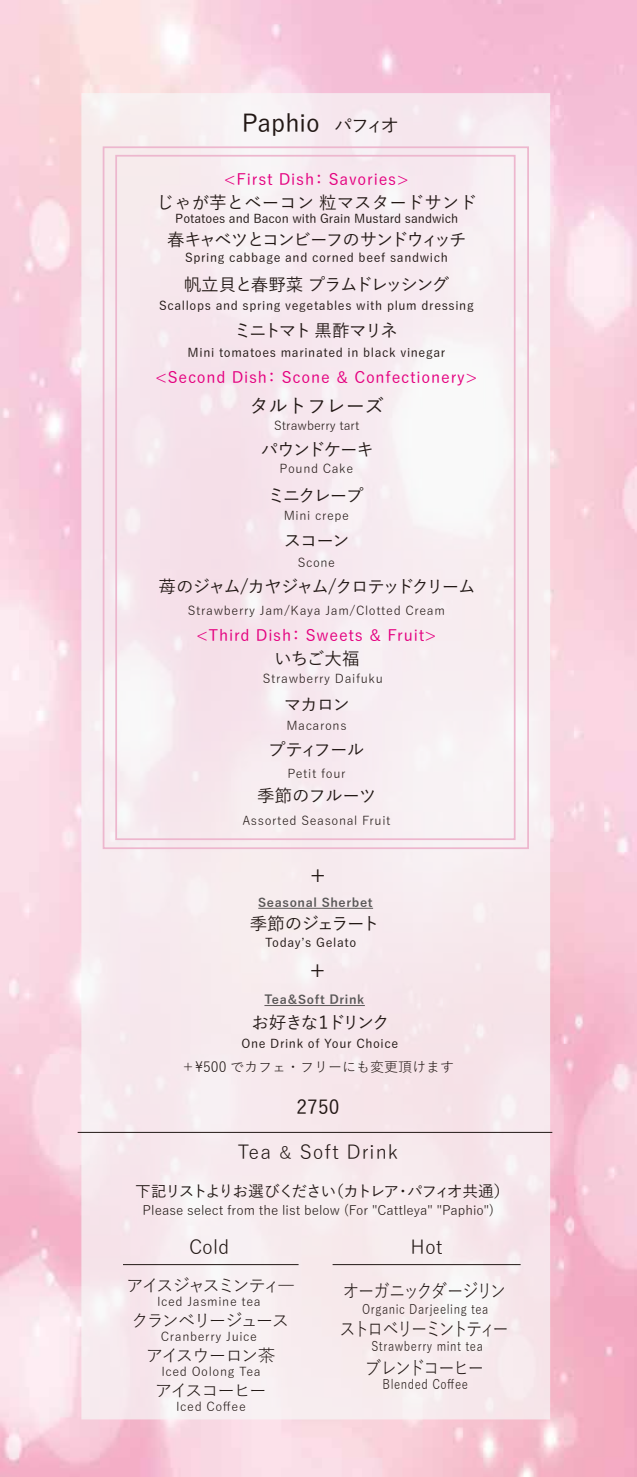
<style>
.page{position:relative;width:637px;height:1477px;background:#fff}
.page>*{position:absolute;margin:0;border:0;box-sizing:border-box;transform-origin:0 0}
.t1{font:500 24.5px "Yu Gothic";color:#221815}
.t2{font:21px "Koz Go Pr 6 N";color:#221815}
.t3{font:19.25px "Yu Gothic";letter-spacing:.05em;color:#221815}
.t4{font:500 19.25px "Yu Gothic";color:#221815}
.t5{font:19.07px/38.1px "Yu Gothic";letter-spacing:-.13em;color:#221815;text-align:center;scale:.85 1}
.t6{font:500 17.5px "Yu Gothic";letter-spacing:-.075em;color:#221815}
.t7{font:17.5px/35px "Yu Gothic";letter-spacing:-.115em;color:#221815;text-align:center}
.t8{font:500 17.5px "Yu Gothic";letter-spacing:-.125em;color:#221815}
.t9{font:500 17.5px "Yu Gothic";letter-spacing:-.105em;color:#221815}
.t10{font:500 17.5px "Yu Gothic";color:#221815}
.t11{font:500 17.5px "Yu Gothic";letter-spacing:-.095em;color:#221815}
.t12{font:500 17.5px "Yu Gothic";letter-spacing:-.115em;color:#221815}
.t13{font:500 17.5px "Yu Gothic";letter-spacing:-.15em;color:#221815}
.t14{font:500 17.5px "Yu Gothic";letter-spacing:-.025em;color:#221815}
.t15{font:500 15.75px "Yu Gothic";letter-spacing:.05em;color:#e4007f}
.t16{font:500 15.75px "Yu Gothic";letter-spacing:-.1em;color:#221815}
.t17{font:14px "Yu Gothic";color:#221815}
.t18{font:13.12px "Yu Gothic";color:#221815}
.t19{font:13.12px "Yu Gothic";letter-spacing:.05em;color:#221815;scale:.84 1}
.t20{font:12.25px "Yu Gothic";letter-spacing:.05em;color:#221815}
.t21{font:500 12.25px "Yu Gothic";letter-spacing:.05em;color:#221815}
.t22{font:500 12.25px "Yu Gothic";color:#221815}
.t23{font:700 12.25px "Yu Gothic";letter-spacing:.05em;color:#595757}
.t24{font:12.25px "Yu Gothic";color:#221815}
.s1{font-size:18.38px}
.s2{font-size:17.32px}
</style>
<div class="page">
<div style="left:81px;top:93px;width:469px;height:1326px;background:#f7eaee"></div>
<hr style="left:258px;top:908px;width:115px;height:1px;background:#595757">
<hr style="left:78px;top:1132px;width:474px;height:1px;background:#221815">
<hr style="left:123px;top:1264px;width:175px;height:1px;background:#221815">
<hr style="left:332px;top:1264px;width:188px;height:1px;background:#221815">
<hr style="left:264px;top:1005px;width:101px;height:1px;background:#595757">
<div style="left:115px;top:155px;width:400px;height:685px;border:2px solid #edb7ce"></div>
<div style="left:103px;top:146px;width:425px;height:703px;border:2px solid #edb7ce"></div>
<h1 class="t1" style="left:242px;top:101px;width:158px">Paphio <span class="s1">パフィオ</span></h1>
<p class="t15" style="left:224px;top:164px;width:185px">&lt;First Dish： Savories&gt;</p>
<h3 class="t10" style="left:157px;top:186px;width:321px">じゃが芋とベーコン 粒マスタードサンド</h3>
<p class="t22" style="left:175px;top:208px;width:284px">Potatoes and Bacon with Grain Mustard sandwich</p>
<h3 class="t9" style="left:167px;top:223px;width:301px">春キャベツとコンビーフのサンドウィッチ</h3>
<h3 class="t11" style="left:184px;top:269px;width:267px">帆立貝と春野菜 プラムドレッシング</h3>
<h3 class="t12" style="left:233px;top:314px;width:166px">ミニトマト 黒酢マリネ</h3>
<p class="t21" style="left:185px;top:246px;width:264px">Spring cabbage and corned beef sandwich</p>
<p class="t21" style="left:159px;top:294px;width:316px">Scallops and spring vegetables with plum dressing</p>
<p class="t21" style="left:187px;top:341px;width:259px">Mini tomatoes marinated in black vinegar</p>
<p class="t15" style="left:155px;top:363px;width:323px">&lt;Second Dish： Scone ＆ Confectionery&gt;</p>
<h3 class="t4" style="left:249px;top:388px;width:136px">タルトフレーズ</h3>
<p class="t24" style="left:274px;top:414px;width:87px">Strawberry tart</p>
<h3 class="t6" style="left:260px;top:434px;width:115px">パウンドケーキ</h3>
<h3 class="t6" style="left:267px;top:479px;width:98px">ミニクレープ</h3>
<h3 class="t6" style="left:284px;top:525px;width:67px">スコーン</h3>
<h3 class="t8" style="left:158px;top:570px;width:318px">苺のジャム/カヤジャム/クロテッドクリーム</h3>
<p class="t20" style="left:279px;top:457px;width:75px">Pound Cake</p>
<p class="t20" style="left:284px;top:504px;width:67px">Mini crepe</p>
<p class="t20" style="left:298px;top:551px;width:39px">Scone</p>
<p class="t20" style="left:188px;top:599px;width:258px">Strawberry Jam/Kaya Jam/Clotted Cream</p>
<p class="t15" style="left:196px;top:620px;width:241px">&lt;Third Dish： Sweets ＆ Fruit&gt;</p>
<p class="t20" style="left:250px;top:667px;width:134px">　Strawberry Daifuku</p>
<p class="t20" style="left:286px;top:714px;width:62px">Macarons</p>
<p class="t20" style="left:287px;top:762px;width:60px">Petit four</p>
<p class="t20" style="left:242px;top:809px;width:149px">Assorted Seasonal Fruit</p>
<h3 class="t6" style="left:274px;top:642px;width:87px">いちご大福</h3>
<h3 class="t6" style="left:284px;top:688px;width:67px">マカロン</h3>
<h3 class="t6" style="left:268px;top:733px;width:98px">プティフール</h3>
<h3 class="t14" style="left:257px;top:779px;width:121px">季節のフルーツ</h3>
<h2 class="t2" style="left:310px;top:862px;width:16px">+</h2>
<p class="t23" style="left:258px;top:895px;width:116px">Seasonal Sherbet</p>
<p class="t21" style="left:265px;top:931px;width:92px">Todayʼs Gelato</p>
<h3 class="t6" style="left:250px;top:907px;width:131px">季節のジェラート</h3>
<h2 class="t2" style="left:310px;top:957px;width:16px">+</h2>
<p class="t23" style="left:264px;top:992px;width:101px">Tea＆Soft Drink</p>
<h3 class="t13" style="left:251px;top:1006px;width:140px">お好きな１ドリンク</h3>
<p class="t21" style="left:241px;top:1031px;width:158px">One Drink of Your Choice</p>
<p class="t17" style="left:181px;top:1053px;width:274px">＋\500 でカフェ・フリーにも変更頂けます</p>
<h3 class="t4" style="left:296px;top:1088px;width:44px">2750</h3>
<h3 class="t3" style="left:237px;top:1134px;width:162px">Tea <span class="s2">＆</span> Soft Drink</h3>
<p class="t16" style="left:135px;top:1176px;width:376px">下記リストよりお選びください（カトレア・パフィオ共通）</p>
<p class="t18" style="left:143px;top:1197px;width:353px">Please select from the list below (For "Cattleya" "Paphio")</p>
<h3 class="t3" style="left:189px;top:1229px;width:42px">Cold</h3>
<h3 class="t3" style="left:410px;top:1229px;width:33px">Hot</h3>
<h3 class="t7" style="left:126px;top:1265px;width:170px">アイスジャスミンティ―クランベリージュースアイスウーロン茶<br>アイスコーヒー</h3>
<p class="t20" style="left:157px;top:1290px;width:105px">Iced Jasmine tea</p>
<p class="t20" style="left:161px;top:1325px;width:98px">Cranberry Juice</p>
<p class="t20" style="left:161px;top:1360px;width:101px">Iced Oolong Tea</p>
<p class="t20" style="left:176px;top:1395px;width:71px">Iced Coffee</p>
<h3 class="t5" style="left:339px;top:1269px;width:200px">オーガニックダージリンストロベリーミントティーブレンドコーヒー</h3>
<p class="t19" style="left:362px;top:1296px;width:152px">Organic Darjeeling tea</p>
<p class="t19" style="left:371px;top:1334px;width:134px">Strawberry mint tea</p>
<p class="t19" style="left:382px;top:1372px;width:103px">Blended Coffee</p>
</div>
